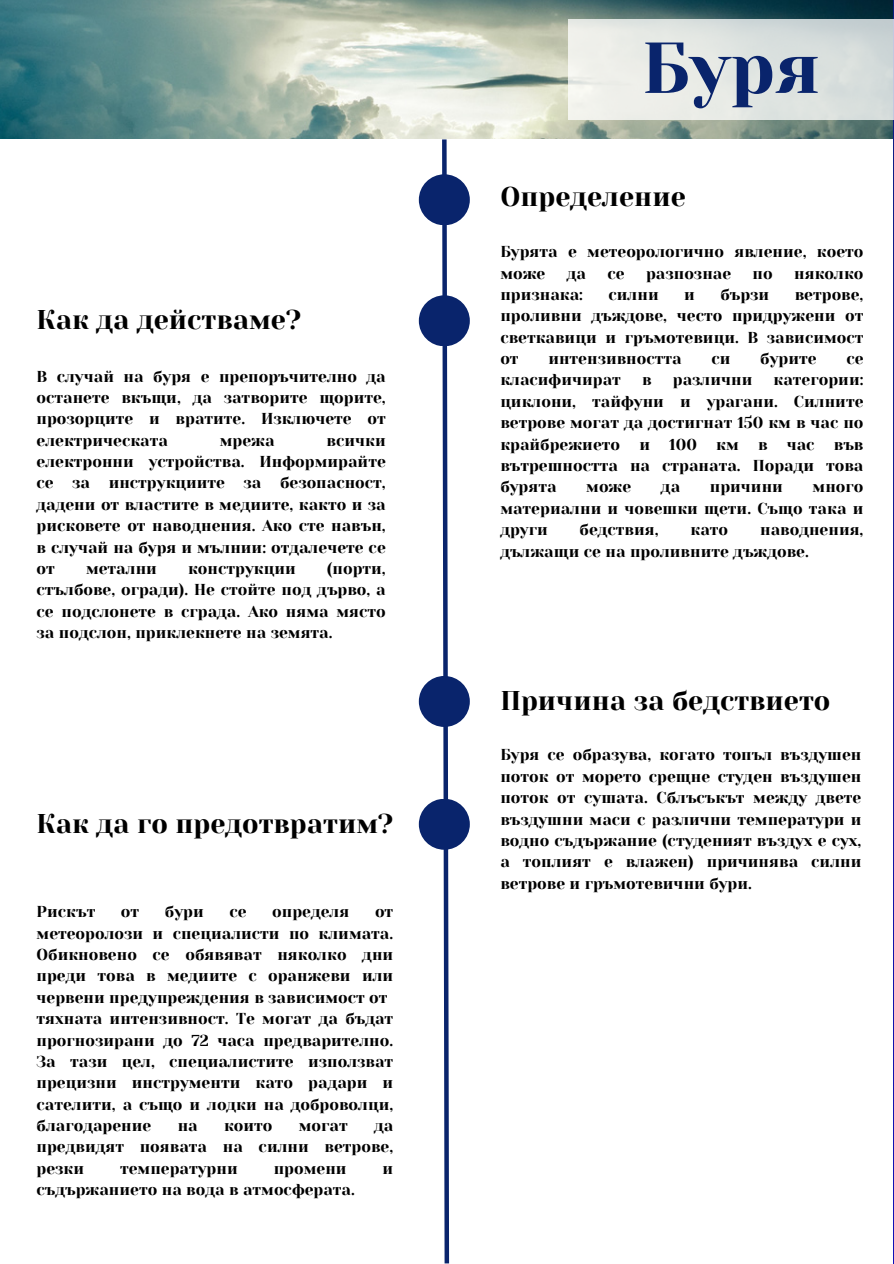
<style>
.page{position:relative;width:894px;height:1264px;background:#fff}
.page>*{position:absolute;margin:0;border:0;box-sizing:border-box;transform-origin:0 0}
.t1{font:72px "Yeseva One";color:#09246c}
.t2{font:27px "Yeseva One";color:#000}
.t3{font:15.75px/21.3px "Yeseva One";color:#000;text-align:justify}
</style>
<div class="page">
<img style="left:0;top:0;width:892px;height:139px">
<svg style="left:568px;top:19px;width:325px;height:101px;background:#e0e4e1"></svg>
<svg style="left:439px;top:135px;width:12px;height:1128px"></svg>
<div style="left:418px;top:174px;width:51px;height:51px;background:#09246c;border-radius:50%"></div>
<div style="left:418px;top:295px;width:51px;height:51px;background:#09246c;border-radius:50%"></div>
<div style="left:418px;top:676px;width:51px;height:51px;background:#09246c;border-radius:50%"></div>
<div style="left:418px;top:798px;width:51px;height:51px;background:#09246c;border-radius:50%"></div>
<h2 class="t2" style="left:37px;top:304px;width:266px">Как да действаме?</h2>
<p class="t3" style="left:37px;top:365px;width:350px">В случай на буря е препоръчително да останете вкъщи, да затворите щорите, прозорците и вратите. Изключете от електрическата</p>
<p class="t3" style="left:37px;top:430px;width:350px;text-indent:290px">всички електронни устройства. Информирайте се за инструкциите за безопасност, дадени от властите в медиите, както и за рисковете от наводнения. Ако сте навън, в случай на буря и мълнии: отдалечете се от</p>
<p class="t3" style="left:220px;top:430px;width:56px">мрежа</p>
<p class="t3" style="left:37px;top:558px;width:350px;text-indent:290px">(порти, стълбове, огради). Не стойте под дърво, а се подслонете в сграда. Ако няма място за подслон, приклекнете на земята.</p>
<p class="t3" style="left:86px;top:558px;width:72px">метални</p>
<p class="t3" style="left:188px;top:558px;width:109px">конструкции</p>
<h2 class="t2" style="left:37px;top:808px;width:358px">Как да го предотвратим?</h2>
<p class="t3" style="left:37px;top:901px;width:60px">Рискът</p>
<p class="t3" style="left:121px;top:901px;width:20px">от</p>
<p class="t3" style="left:165px;top:901px;width:40px">бури</p>
<p class="t3" style="left:229px;top:901px;width:19px">се</p>
<p class="t3" style="left:272px;top:901px;width:79px">определя</p>
<p class="t3" style="left:37px;top:901px;width:358px;text-align:left;text-indent:338px">от метеоролози и специалисти по климата.<br>Обикновено се обявяват няколко дни преди това в медиите с оранжеви или червени предупреждения в зависимост от тяхната интензивност. Те могат да бъдат прогнозирани до 72 часа предварително.<br>За тази цел, специалистите използват прецизни инструменти като радари и сателити, а също и лодки на доброволци, благодарение</p>
<p class="t3" style="left:37px;top:1115px;width:358px;text-indent:337px">да предвидят появата на силни ветрове, резки</p>
<p class="t3" style="left:178px;top:1115px;width:22px">на</p>
<p class="t3" style="left:224px;top:1115px;width:50px">които</p>
<p class="t3" style="left:299px;top:1115px;width:50px">могат</p>
<p class="t3" style="left:120px;top:1157px;width:119px">температурни</p>
<p class="t3" style="left:273px;top:1157px;width:74px">промени</p>
<p class="t3" style="left:382px;top:1157px;width:12px">и</p>
<p class="t3" style="left:37px;top:1179px;width:320px">съдържанието на вода в атмосферата.</p>
<h1 class="t1" style="left:641px;top:27px;width:180px">Буря</h1>
<h2 class="t2" style="left:500px;top:181px;width:187px">Определение</h2>
<p class="t3" style="left:500px;top:241px;width:364px">Бурята е метеорологично явление, което може</p>
<p class="t3" style="left:566px;top:262px;width:21px">да</p>
<p class="t3" style="left:607px;top:262px;width:19px">се</p>
<p class="t3" style="left:646px;top:262px;width:87px">разпознае</p>
<p class="t3" style="left:752px;top:262px;width:22px">по</p>
<p class="t3" style="left:794px;top:262px;width:71px">няколко</p>
<p class="t3" style="left:500px;top:284px;width:84px">признака:</p>
<p class="t3" style="left:608px;top:284px;width:52px">силни</p>
<p class="t3" style="left:684px;top:284px;width:12px">и</p>
<p class="t3" style="left:720px;top:284px;width:50px">бързи</p>
<p class="t3" style="left:500px;top:284px;width:364px;text-indent:294px">ветрове, проливни дъждове, често придружени от светкавици и гръмотевици. В зависимост от</p>
<p class="t3" style="left:548px;top:348px;width:135px">интензивността</p>
<p class="t3" style="left:711px;top:348px;width:21px">си</p>
<p class="t3" style="left:760px;top:348px;width:58px">бурите</p>
<p class="t3" style="left:846px;top:348px;width:19px">се</p>
<p class="t3" style="left:500px;top:369px;width:122px">класифичират</p>
<p class="t3" style="left:642px;top:369px;width:11px">в</p>
<p class="t3" style="left:672px;top:369px;width:81px">различни</p>
<p class="t3" style="left:500px;top:369px;width:364px;text-indent:273px">категории: циклони, тайфуни и урагани. Силните ветрове могат да достигнат 150 км в час по крайбрежието и 100 км в час във вътрешността на страната. Поради това бурята</p>
<p class="t3" style="left:500px;top:476px;width:364px;text-indent:312px">много материални и човешки щети. Също така и други</p>
<p class="t3" style="left:586px;top:476px;width:47px">може</p>
<p class="t3" style="left:660px;top:476px;width:21px">да</p>
<p class="t3" style="left:709px;top:476px;width:75px">причини</p>
<p class="t3" style="left:579px;top:519px;width:80px">бедствия,</p>
<p class="t3" style="left:690px;top:519px;width:39px">като</p>
<p class="t3" style="left:500px;top:519px;width:364px;text-indent:260px">наводнения, дължащи се на проливните дъждове.</p>
<h2 class="t2" style="left:500px;top:685px;width:331px">Причина за бедствието</h2>
<p class="t3" style="left:500px;top:744px;width:362px">Буря се образува, когато топъл въздушен поток от морето срещне студен въздушен поток от сушата. Сблъсъкът между двете въздушни маси с различни температури и водно съдържание (студеният въздух е сух, а топлият е влажен) причинява силни ветрове и гръмотевични бури.</p>
</div>
